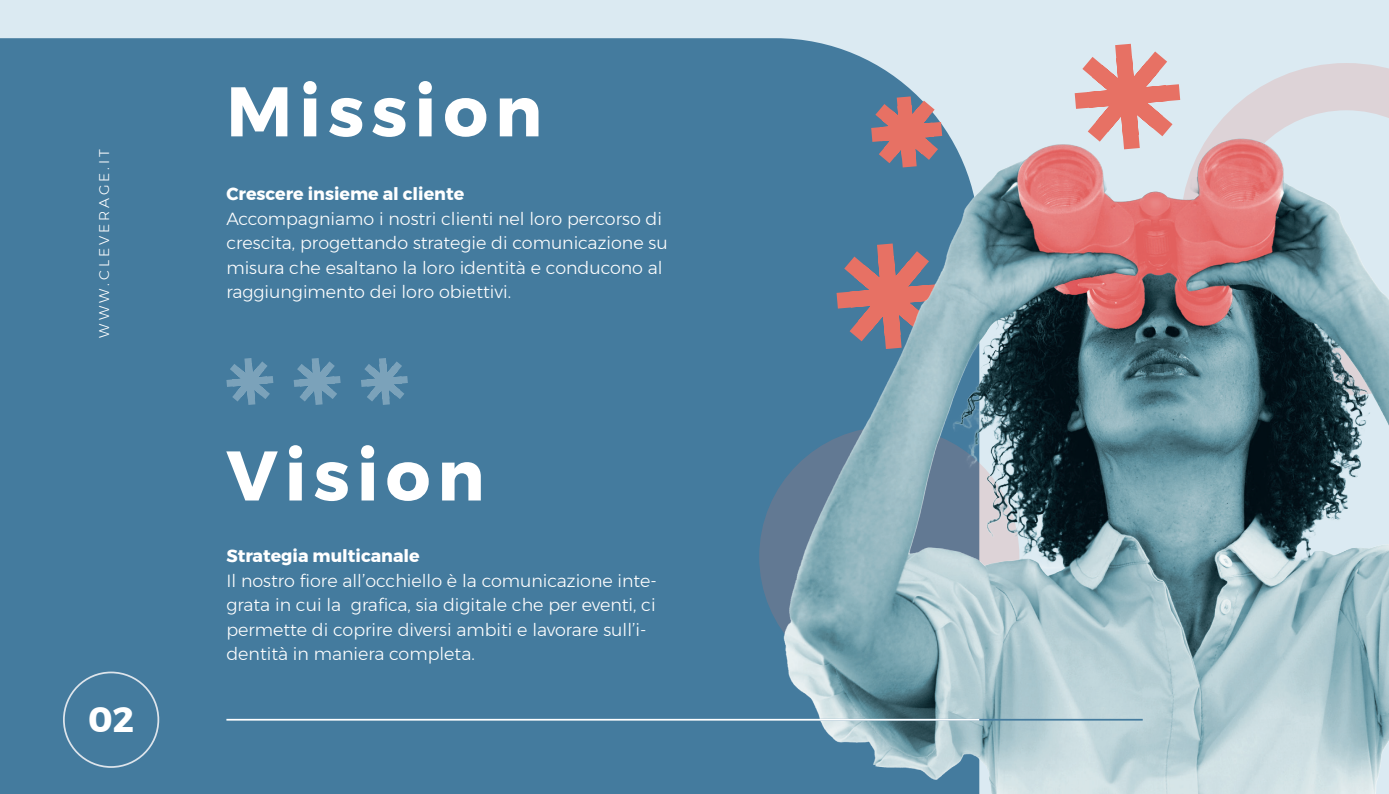
<style>
.page{position:relative;width:1389px;height:794px;background:#dbeaf2}
.page>*{position:absolute;margin:0;border:0;box-sizing:border-box;transform-origin:0 0}
.t1{font:700 70px "Montserrat";letter-spacing:.1em;color:#fff}
.t2{font:700 35px "Montserrat";color:#fff}
.t3{font:300 17.5px/24.5px "Montserrat";color:#fff}
.t4{font:700 17.5px "Montserrat";color:#fff}
.t5{font:300 14px "Montserrat";letter-spacing:.21em;color:#fff}
</style>
<div class="page">
<div style="left:0;top:38px;width:745px;height:756px;background:#447b9e"></div>
<img style="left:745px;top:38px;width:644px;height:756px">
<hr style="left:209px;top:719px;width:934px;height:1px;background:#447b9e">
<hr style="left:226px;top:719px;width:753px;height:1px;background:#fff">
<div style="left:63px;top:671px;width:96px;height:97px;border:2px solid #dde4eb;border-radius:50%"></div>
<svg style="left:857px;top:82px;width:100px;height:100px;background:#8c8899"></svg>
<svg style="left:225px;top:356px;width:50px;height:51px;background:#5b8baa"></svg>
<svg style="left:292px;top:356px;width:50px;height:51px;background:#5b8baa"></svg>
<svg style="left:359px;top:356px;width:51px;height:51px;background:#5b8ba9"></svg>
<svg style="left:1058px;top:38px;width:139px;height:128px"></svg>
<p class="t5" style="left:94px;top:338px;width:190px;rotate:-90deg">WWW.CLEVERAGE.IT</p>
<h2 class="t2" style="left:88px;top:691px;width:47px">02</h2>
<h1 class="t1" style="left:226px;top:55px;width:317px">Mission</h1>
<p class="t4" style="left:226px;top:180px;width:239px">Crescere insieme al cliente</p>
<p class="t3" style="left:226px;top:206px;width:443px">Accompagniamo i nostri clienti nel loro percorso di crescita, progettando strategie di comunicazione su misura che esaltano la loro identità e conducono al raggiungimento dei loro obiettivi.</p>
<h1 class="t1" style="left:226px;top:419px;width:260px">Vision</h1>
<p class="t4" style="left:226px;top:542px;width:195px">Strategia multicanale</p>
<p class="t3" style="left:226px;top:568px;width:432px">Il nostro fiore all’occhiello è la comunicazione inte&shy;grata in cui la grafica, sia digitale che per eventi, ci permette di coprire diversi ambiti e lavorare sull’i&shy;dentità in maniera completa.</p>
</div>
